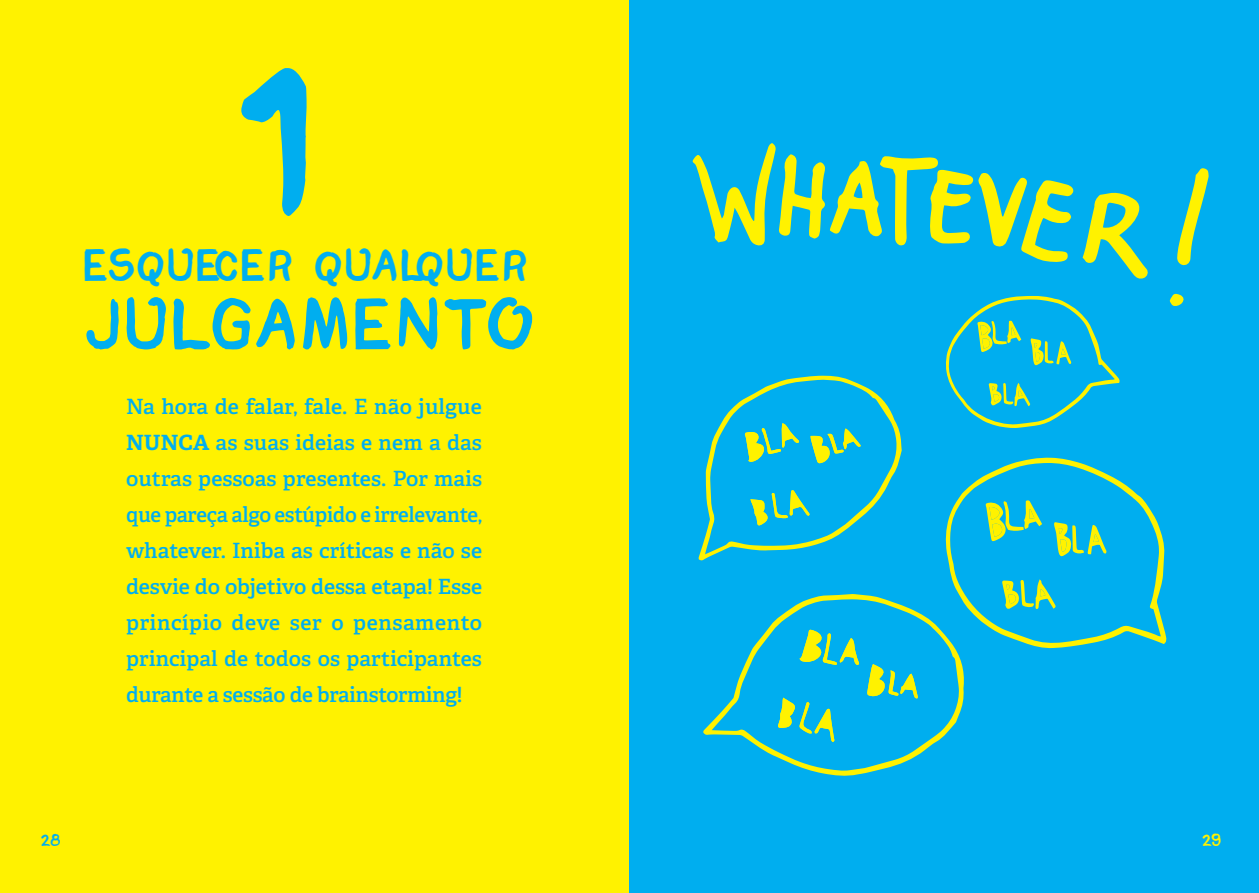
<style>
.page{position:relative;width:1259px;height:893px;background:#fff}
.page>*{position:absolute;margin:0;border:0;box-sizing:border-box;transform-origin:0 0}
.t1{font:204.6px "Chomp";color:#00aeef}
.t2{font:72px "Chomp";color:#00aeef}
.t3{font:45px "Chomp";letter-spacing:.215em;color:#00aeef}
.t4{font:600 21px/36px "Adelle";letter-spacing:-.01em;color:#00aeef;text-align:justify}
.t5{font:16.5px "Chomp";color:#00aeef}
.t6{font:16.5px "Chomp";color:#fff200}
.s1{font-weight:700}
</style>
<div class="page">
<div style="left:0;top:0;width:629px;height:893px;background:#fff200"></div>
<div style="left:629px;top:0;width:630px;height:893px;background:#00aeef"></div>
<svg style="left:698px;top:375px;width:203px;height:185px"></svg>
<svg style="left:703px;top:594px;width:261px;height:182px"></svg>
<svg style="left:777px;top:698px;width:58px;height:44px"></svg>
<svg style="left:799px;top:629px;width:60px;height:36px"></svg>
<svg style="left:867px;top:664px;width:51px;height:34px"></svg>
<svg style="left:945px;top:458px;width:221px;height:190px"></svg>
<svg style="left:946px;top:296px;width:174px;height:132px"></svg>
<svg style="left:1082px;top:192px;width:66px;height:87px"></svg>
<svg style="left:692px;top:143px;width:381px;height:119px"></svg>
<svg style="left:1177px;top:168px;width:31px;height:98px"></svg>
<svg style="left:1169px;top:294px;width:15px;height:12px"></svg>
<h1 class="t1" style="left:241px;top:58px;width:70px">1</h1>
<h3 class="t3" style="left:85px;top:246px;width:110px">ESQUECER</h3>
<h3 class="t3" style="left:315px;top:246px;width:160px">QUALQUER</h3>
<h2 class="t2" style="left:86px;top:294px;width:46px">JULGAMENTO</h2>
<p class="t4" style="left:126px;top:389px;width:357px">Na hora de falar, fale. E não julgue <span class="s1">NUNCA</span> as suas ideias e nem a das outras pessoas presentes. Por mais que pareça algo estúpido e irrelevante, whatever. Iniba as críticas e não se desvie do objetivo dessa etapa! Esse princípio deve ser o pensamento principal de todos os participantes durante a sessão de brainstorming!</p>
<p class="t5" style="left:41px;top:833px;width:16px">28</p>
<p class="t6" style="left:1202px;top:833px;width:16px">29</p>
</div>
